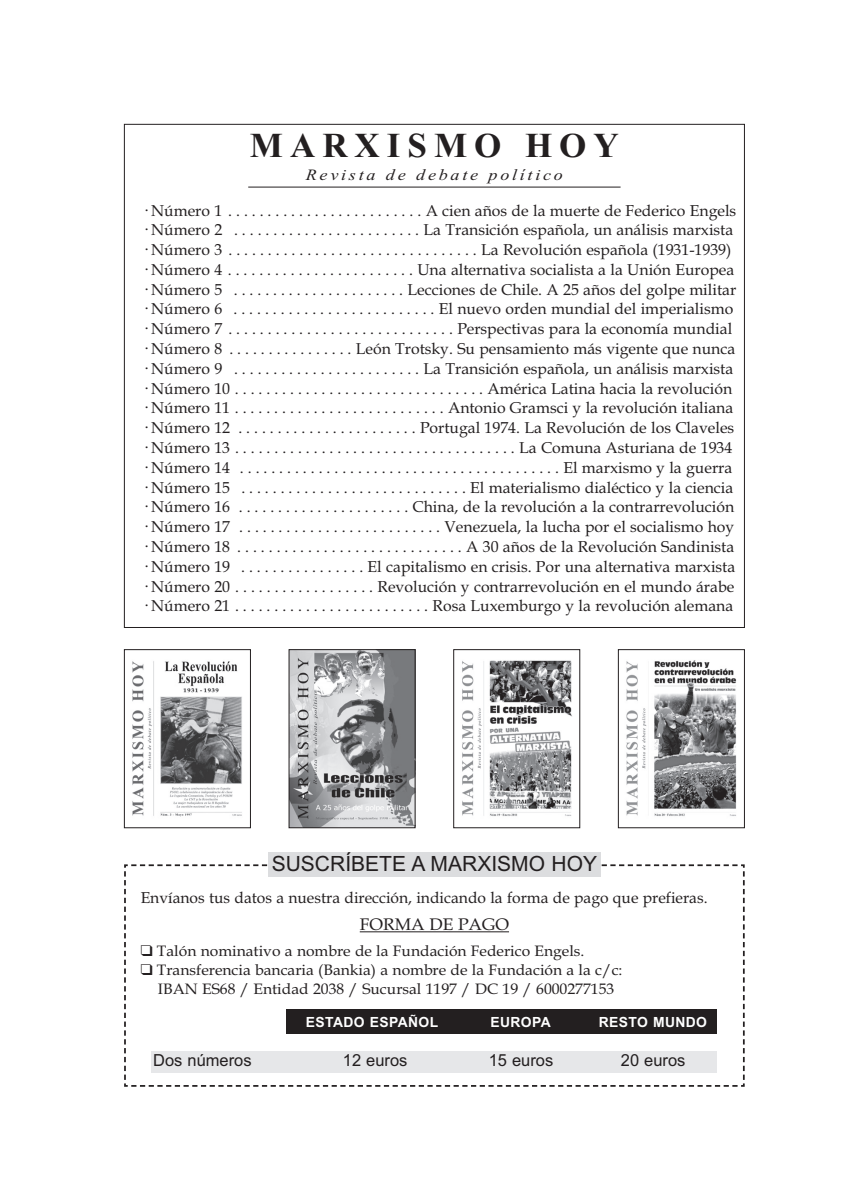
<style>
.page{position:relative;width:844px;height:1191px;background:#fff}
.page>*{position:absolute;margin:0;border:0;box-sizing:border-box;transform-origin:0 0}
.t1{font:700 35px "Times New Roman";letter-spacing:.2em;color:#231f20}
.t2{font:21px "Arial";color:#231f20}
.t3{font:16.8px "Book Antiqua";color:#231f20;scale:1.04 1}
.t4{font:16.62px "Arial";color:#231f20}
.t5{font:15.75px/19.8px "Book Antiqua";color:#231f20}
.t6{font:italic 15.75px "Times New Roman";letter-spacing:.15em;color:#231f20;scale:1.15 1}
.t7{font:15.05px/18.2px "Book Antiqua";color:#231f20;text-align:center;scale:1.04 1}
.t8{font:700 14px "Arial";letter-spacing:.03em;color:#fff}
.s1{font-weight:700}
.s2{font-family:"Monotype Sorts"}
</style>
<div class="page">
<hr style="left:248px;top:187px;width:372px;height:1px;background:#231f20">
<svg style="left:124px;top:863px;width:621px;height:224px"></svg>
<div style="left:151px;top:1050px;width:566px;height:22px;background:#e6e7e9"></div>
<div style="left:286px;top:1009px;width:431px;height:24px;background:#231f20"></div>
<div style="left:268px;top:852px;width:332px;height:24px;background:#dcdddf"></div>
<div style="left:139px;top:914px;width:590px;height:87px;background:#fff"></div>
<hr style="left:359px;top:931px;width:150px;height:1px;background:#231f20">
<div style="left:139px;top:887px;width:590px;height:24px;background:#fff"></div>
<img style="left:291px;top:651px;width:122px;height:175px">
<div style="left:289px;top:649px;width:126px;height:179px;border:1px solid #231f20"></div>
<img style="left:462px;top:660px;width:110px;height:156px">
<div style="left:453px;top:649px;width:127px;height:179px;border:1px solid #231f20"></div>
<img style="left:132px;top:661px;width:110px;height:156px">
<div style="left:124px;top:649px;width:127px;height:179px;border:1px solid #231f20"></div>
<img style="left:626px;top:660px;width:111px;height:156px">
<div style="left:618px;top:649px;width:126px;height:179px;border:1px solid #231f20"></div>
<h1 class="t1" style="left:250px;top:121px;width:370px">MARXISMO HOY</h1>
<p class="t6" style="left:306px;top:164px;width:225px">Revista de debate político</p>
<p class="t5" style="left:141px;top:200px;width:596px"><span class="s1">·</span> Número 1 . . . . . . . . . . . . . . . . . . . . . . . . . A cien años de la muerte de Federico Engels <span class="s1">·</span> Número 2 . . . . . . . . . . . . . . . . . . . . . . . . La Transición española, un análisis marxista <span class="s1">·</span> Número 3 . . . . . . . . . . . . . . . . . . . . . . . . . . . . . . . . La Revolución española (1931-1939) <span class="s1">·</span> Número 4 . . . . . . . . . . . . . . . . . . . . . . . . Una alternativa socialista a la Unión Europea <span class="s1">·</span> Número 5 . . . . . . . . . . . . . . . . . . . . . . Lecciones de Chile. A 25 años del golpe militar <span class="s1">·</span> Número 6 . . . . . . . . . . . . . . . . . . . . . . . . . . El nuevo orden mundial del imperialismo <span class="s1">·</span> Número 7 . . . . . . . . . . . . . . . . . . . . . . . . . . . . . Perspectivas para la economía mundial <span class="s1">·</span> Número 8 . . . . . . . . . . . . . . . . León Trotsky. Su pensamiento más vigente que nunca <span class="s1">·</span> Número 9 . . . . . . . . . . . . . . . . . . . . . . . . La Transición española, un análisis marxista <span class="s1">·</span> Número 10 . . . . . . . . . . . . . . . . . . . . . . . . . . . . . . . . América Latina hacia la revolución <span class="s1">·</span> Número 11 . . . . . . . . . . . . . . . . . . . . . . . . . . . Antonio Gramsci y la revolución italiana <span class="s1">·</span> Número 12 . . . . . . . . . . . . . . . . . . . . . . . Portugal 1974. La Revolución de los Claveles <span class="s1">·</span> Número 13 . . . . . . . . . . . . . . . . . . . . . . . . . . . . . . . . . . . . La Comuna Asturiana de 1934 <span class="s1">·</span> Número 14 . . . . . . . . . . . . . . . . . . . . . . . . . . . . . . . . . . . . . . . . . El marxismo y la guerra <span class="s1">·</span> Número 15 . . . . . . . . . . . . . . . . . . . . . . . . . . . . . El materialismo dialéctico y la ciencia <span class="s1">·</span> Número 16 . . . . . . . . . . . . . . . . . . . . . . China, de la revolución a la contrarrevolución <span class="s1">·</span> Número 17 . . . . . . . . . . . . . . . . . . . . . . . . . . Venezuela, la lucha por el socialismo hoy <span class="s1">·</span> Número 18 . . . . . . . . . . . . . . . . . . . . . . . . . . . . . A 30 años de la Revolución Sandinista <span class="s1">·</span> Número 19 . . . . . . . . . . . . . . . . El capitalismo en crisis. Por una alternativa marxista <span class="s1">·</span> Número 20 . . . . . . . . . . . . . . . . . . Revolución y contrarrevolución en el mundo árabe <span class="s1">·</span> Número 21 . . . . . . . . . . . . . . . . . . . . . . . . . Rosa Luxemburgo y la revolución alemana</p>
<h2 class="t2" style="left:272px;top:850px;width:326px">SUSCRÍBETE A MARXISMO HOY</h2>
<p class="t5" style="left:141px;top:887px;width:568px">Envíanos tus datos a nuestra dirección, indicando la forma de pago que prefieras.</p>
<p class="t3" style="left:359px;top:912px;width:145px">FORMA DE PAGO</p>
<p class="t7" style="left:141px;top:941px;width:428px"><span class="s2">❑</span> Talón nominativo a nombre de la Fundación Federico Engels.</p>
<p class="t7" style="left:141px;top:961px;width:464px"><span class="s2">❑</span> Transferencia bancaria (Bankia) a nombre de la Fundación a la c/c:<br>IBAN ES68 / Entidad 2038 / Sucursal 1197 / DC 19 / 6000277153</p>
<p class="t8" style="left:306px;top:1012px;width:134px">ESTADO ESPAÑOL</p>
<p class="t8" style="left:490px;top:1012px;width:62px">EUROPA</p>
<p class="t8" style="left:598px;top:1012px;width:110px">RESTO MUNDO</p>
<p class="t4" style="left:153px;top:1049px;width:100px">Dos números</p>
<p class="t4" style="left:343px;top:1049px;width:66px">12 euros</p>
<p class="t4" style="left:488px;top:1049px;width:66px">15 euros</p>
<p class="t4" style="left:620px;top:1049px;width:66px">20 euros</p>
</div>
